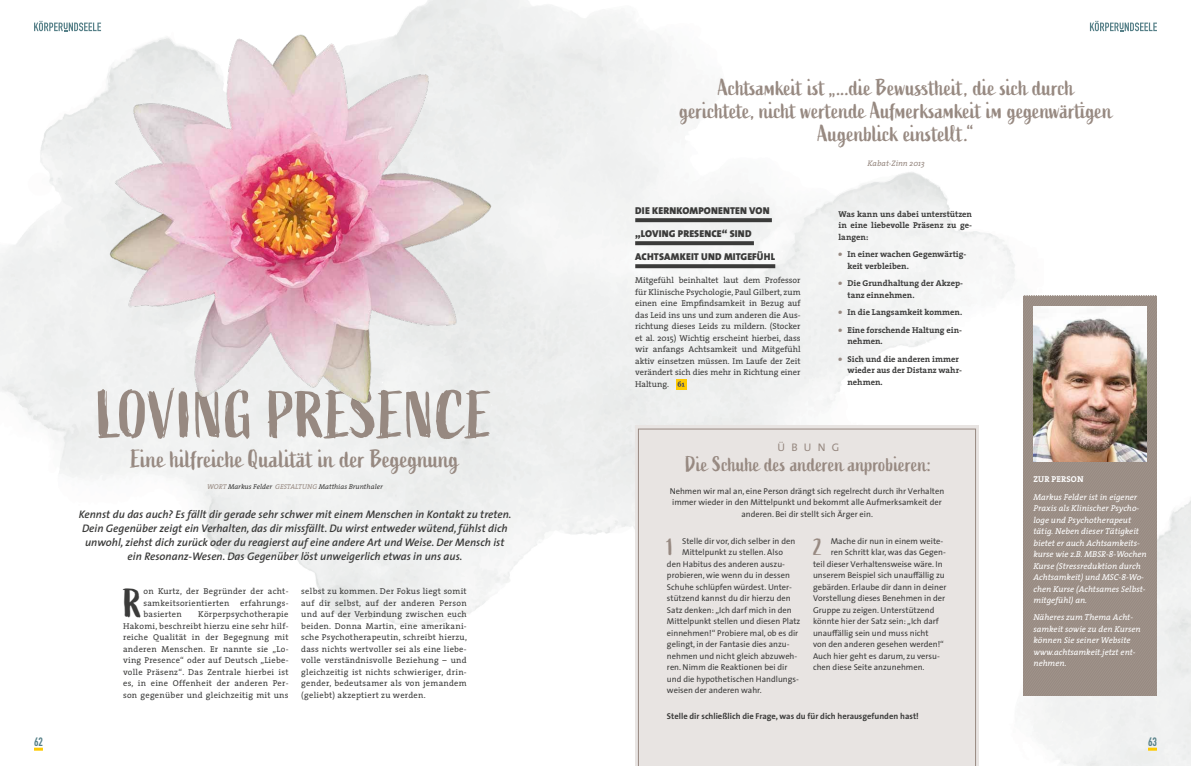
<style>
.page{position:relative;width:1191px;height:766px;background:#fff}
.page>*{position:absolute;margin:0;border:0;box-sizing:border-box;transform-origin:0 0}
.t1{font:65.8px "Active";color:#978981}
.t2{font:40.9px "Active";color:#3b3b3a}
.t3{font:25px "Active";color:#978981}
.t4{font:23.7px "Active";color:#978981}
.t5{font:23px/23px "Active";color:#978981;text-align:center}
.t6{font:21px "Active";color:#978981}
.t7{font:12px "DIN Engschrift Std";color:#568088}
.t8{font:italic 600 11px/14px "The Sans";color:#3b3b3a;text-align:center}
.t9{font:11px "The Sans";letter-spacing:.57em;color:#978981}
.t10{font:900 10px "The Sans";letter-spacing:.015em;color:#3b3b3a}
.t11{font:8.5px/11.5px "The Serif";letter-spacing:.03em;color:#3b3b3a;text-align:justify}
.t12{font:8.5px/11.5px "The Sans";color:#3b3b3a;text-align:center}
.t13{font:italic 8.5px/11.5px "The Serif";color:#fff}
.t14{font:700 8.5px/11.5px "The Serif";color:#3b3b3a}
.t15{font:700 8.5px "The Sans";color:#3b3b3a}
.t16{font:700 8.5px "The Serif";letter-spacing:.015em;color:#fff}
.t17{font:italic 8px "The Serif";color:#978981}
.t18{font:italic 7px "The Serif";color:#3b3b3a}
.s1{color:#978981}
.s2{font-family:"Active";font-weight:400;font-size:23px;color:#978981}
</style>
<div class="page">
<img style="left:978px;top:500px;width:213px;height:265px">
<img style="left:0;top:0;width:1043px;height:652px">
<svg style="left:34px;top:21px;width:53px;height:10px"></svg>
<svg style="left:1090px;top:21px;width:67px;height:10px"></svg>
<svg style="left:1148px;top:747px;width:9px;height:3px"></svg>
<svg style="left:34px;top:747px;width:9px;height:3px"></svg>
<div style="left:1023px;top:296px;width:134px;height:399px;background:#9b8e86"></div>
<svg style="left:635px;top:426px;width:343px;height:339px;background:#dad4d1"></svg>
<img style="left:1033px;top:306px;width:113px;height:155px">
<img style="left:87px;top:6px;width:426px;height:426px">
<svg style="left:635px;top:218px;width:137px;height:4px"></svg>
<svg style="left:635px;top:241px;width:119px;height:4px"></svg>
<svg style="left:635px;top:264px;width:140px;height:4px"></svg>
<div style="left:676px;top:379px;width:10px;height:10px;background:#feca00"></div>
<svg style="left:677px;top:381px;width:7px;height:6px"></svg>
<div style="left:638px;top:429px;width:337px;height:336px;background:#e8e4e2"></div>
<h1 class="t1" style="left:97px;top:377px;width:397px">LOVING PRESENCE</h1>
<h3 class="t3" style="left:131px;top:445px;width:329px">Eine hilfreiche Qualität in der Begegnung</h3>
<p class="t18" style="left:207px;top:481px;width:177px"><span class="s1">WORT</span> Markus Felder <span class="s1">GESTALTUNG</span> Matthias Brunthaler</p>
<p class="t8" style="left:79px;top:507px;width:434px">Kennst du das auch? Es fällt dir gerade sehr schwer mit einem Menschen in Kontakt zu treten.<br>Dein Gegenüber zeigt ein Verhalten, das dir missfällt. Du wirst entweder wütend, fühlst dich unwohl, ziehst dich zurück oder du reagierst auf eine andere Art und Weise. Der Mensch ist ein Resonanz-Wesen. Das Gegenüber löst unweigerlich etwas in uns aus.</p>
<h2 class="t2" style="left:124px;top:580px;width:20px">R</h2>
<p class="t11" style="left:143px;top:585px;width:147px">on Kurtz, der Begründer der acht&shy;samkeitsorientierten</p>
<p class="t11" style="left:301px;top:585px;width:167px">selbst zu kommen. Der Fokus liegt somit auf dir selbst, auf der anderen Person und auf der Verbindung zwischen euch beiden. Donna Martin, eine amerikani&shy;sche Psychotherapeutin, schreibt hierzu, dass nichts wertvoller sei als eine liebe&shy;volle verständnisvolle Beziehung – und gleichzeitig ist nichts schwieriger, drin&shy;gender, bedeutsamer als von jemandem (geliebt) akzeptiert zu werden.</p>
<p class="t11" style="left:240px;top:596px;width:50px">erfahrungs-</p>
<p class="t11" style="left:123px;top:608px;width:167px;text-indent:75px">Körperpsychotherapie Hakomi, beschreibt hierzu eine sehr hilf&shy;reiche Qualität in der Begegnung mit anderen Menschen. Er nannte sie „Lo&shy;ving Presence“ oder auf Deutsch „Liebe&shy;volle Präsenz“. Das Zentrale hierbei ist es, in eine Offenheit der anderen Per&shy;son gegenüber und gleichzeitig mit uns</p>
<p class="t11" style="left:143px;top:608px;width:40px">basierten</p>
<h3 class="t5" style="left:680px;top:76px;width:434px">Achtsamkeit ist „...die Bewusstheit, die sich durch gerichtete, nicht wertende Aufmerksamkeit im gegenwärtigen<br>Augenblick einstellt.“</h3>
<p class="t17" style="left:867px;top:156px;width:59px">Kabat-Zinn 2013</p>
<p class="t10" style="left:635px;top:202px;width:136px">DIE KERNKOMPONENTEN VON</p>
<p class="t10" style="left:635px;top:225px;width:118px">„LOVING PRESENCE“ SIND</p>
<p class="t10" style="left:635px;top:248px;width:141px">ACHTSAMKEIT UND MITGEFÜHL</p>
<p class="t11" style="left:635px;top:274px;width:167px">Mitgefühl beinhaltet laut dem Professor für Klinische Psychologie, Paul Gilbert, zum einen eine Empfindsamkeit in Bezug auf das Leid ins uns und zum anderen die Aus&shy;richtung dieses Leids zu mildern. (Stocker et al. 2015) Wichtig erscheint hierbei, dass wir anfangs Achtsamkeit und Mitgefühl aktiv einsetzen müssen. Im Laufe der Zeit verändert sich dies mehr in Richtung einer Haltung.</p>
<p class="t14" style="left:838px;top:208px;width:135px;text-align:justify">Was kann uns dabei unterstützen in eine liebevolle Präsenz zu ge&shy;langen:</p>
<p class="t14" style="left:847px;top:248px;width:120px;text-indent:-9px"><span class="s2">•</span> In einer wachen Gegenwärtig&shy;keit verbleiben.</p>
<p class="t14" style="left:847px;top:277px;width:117px;text-indent:-9px"><span class="s2">•</span> Die Grundhaltung der Akzep&shy;tanz einnehmen.</p>
<p class="t14" style="left:838px;top:306px;width:125px"><span class="s2">•</span> In die Langsamkeit kommen.</p>
<p class="t14" style="left:847px;top:324px;width:116px;text-indent:-9px"><span class="s2">•</span> Eine forschende Haltung ein&shy;nehmen.</p>
<p class="t14" style="left:847px;top:353px;width:116px;text-indent:-9px"><span class="s2">•</span> Sich und die anderen immer wieder aus der Distanz wahr&shy;nehmen.</p>
<p class="t9" style="left:777px;top:438px;width:63px">ÜBUNG</p>
<h3 class="t6" style="left:685px;top:452px;width:247px">Die Schuhe des anderen anprobieren:</h3>
<p class="t12" style="left:669px;top:485px;width:276px">Nehmen wir mal an, eine Person drängt sich regelrecht durch ihr Verhalten immer wieder in den Mittelpunkt und bekommt alle Aufmerksamkeit der anderen. Bei dir stellt sich Ärger ein.</p>
<p class="t12" style="left:682px;top:534px;width:115px">Stelle dir vor, dich selber in den</p>
<p class="t12" style="left:682px;top:546px;width:102px">Mittelpunkt zu stellen. Also</p>
<p class="t12" style="left:667px;top:557px;width:119px">den Habitus des anderen auszu-</p>
<p class="t12" style="left:667px;top:569px;width:124px">probieren, wie wenn du in dessen</p>
<p class="t12" style="left:667px;top:580px;width:126px">Schuhe schlüpfen würdest. Unter-</p>
<p class="t12" style="left:667px;top:592px;width:125px">stützend kannst du dir hierzu den</p>
<p class="t12" style="left:667px;top:603px;width:126px">Satz denken: „Ich darf mich in den</p>
<p class="t12" style="left:667px;top:615px;width:135px">Mittelpunkt stellen und diesen Platz</p>
<p class="t12" style="left:667px;top:626px;width:133px">einnehmen!“ Probiere mal, ob es dir</p>
<p class="t12" style="left:667px;top:638px;width:124px">gelingt, in der Fantasie dies anzu-</p>
<p class="t12" style="left:667px;top:649px;width:132px">nehmen und nicht gleich abzuweh-</p>
<p class="t12" style="left:667px;top:661px;width:122px">ren. Nimm die Reaktionen bei dir</p>
<p class="t12" style="left:667px;top:672px;width:133px">und die hypothetischen Handlungs-</p>
<p class="t12" style="left:667px;top:684px;width:96px">weisen der anderen wahr.</p>
<p class="t12" style="left:830px;top:534px;width:114px">Mache dir nun in einem weite-</p>
<p class="t12" style="left:830px;top:546px;width:117px">ren Schritt klar, was das Gegen-</p>
<p class="t12" style="left:813px;top:557px;width:131px">teil dieser Verhaltensweise wäre. In</p>
<p class="t12" style="left:813px;top:569px;width:133px">unserem Beispiel sich unauffällig zu</p>
<p class="t12" style="left:813px;top:580px;width:135px">gebärden. Erlaube dir dann in deiner</p>
<p class="t12" style="left:813px;top:592px;width:134px">Vorstellung dieses Benehmen in der</p>
<p class="t12" style="left:813px;top:603px;width:123px">Gruppe zu zeigen. Unterstützend</p>
<p class="t12" style="left:813px;top:615px;width:127px">könnte hier der Satz sein: „Ich darf</p>
<p class="t12" style="left:813px;top:626px;width:117px">unauffällig sein und muss nicht</p>
<p class="t12" style="left:813px;top:638px;width:132px">von den anderen gesehen werden!“</p>
<p class="t12" style="left:813px;top:649px;width:128px">Auch hier geht es darum, zu versu-</p>
<p class="t12" style="left:813px;top:661px;width:113px">chen diese Seite anzunehmen.</p>
<h3 class="t4" style="left:667px;top:533px;width:8px">1</h3>
<h3 class="t4" style="left:813px;top:533px;width:10px">2</h3>
<p class="t15" style="left:667px;top:709px;width:253px">Stelle dir schließlich die Frage, was du für dich herausgefunden hast!</p>
<p class="t16" style="left:1033px;top:472px;width:52px">ZUR PERSON</p>
<p class="t13" style="left:1033px;top:490px;width:115px">Markus Felder ist in eigener<br>Praxis als Klinischer Psycho&shy;loge und Psychotherapeut tätig. Neben dieser Tätigkeit bietet er auch Achtsamkeits&shy;kurse wie z.B. MBSR-8-Wochen<br>Kurse (Stressreduktion durch<br>Achtsamkeit) und MSC-8-Wo&shy;chen Kurse (Achtsames Selbst&shy;mitgefühl) an.</p>
<p class="t13" style="left:1033px;top:611px;width:109px">Näheres zum Thema Acht&shy;samkeit sowie zu den Kursen können Sie seiner Website www.achtsamkeit.jetzt ent&shy;nehmen.</p>
<h3 class="t7" style="left:34px;top:734px;width:10px">62</h3>
<h3 class="t7" style="left:1148px;top:734px;width:10px">63</h3>
</div>
